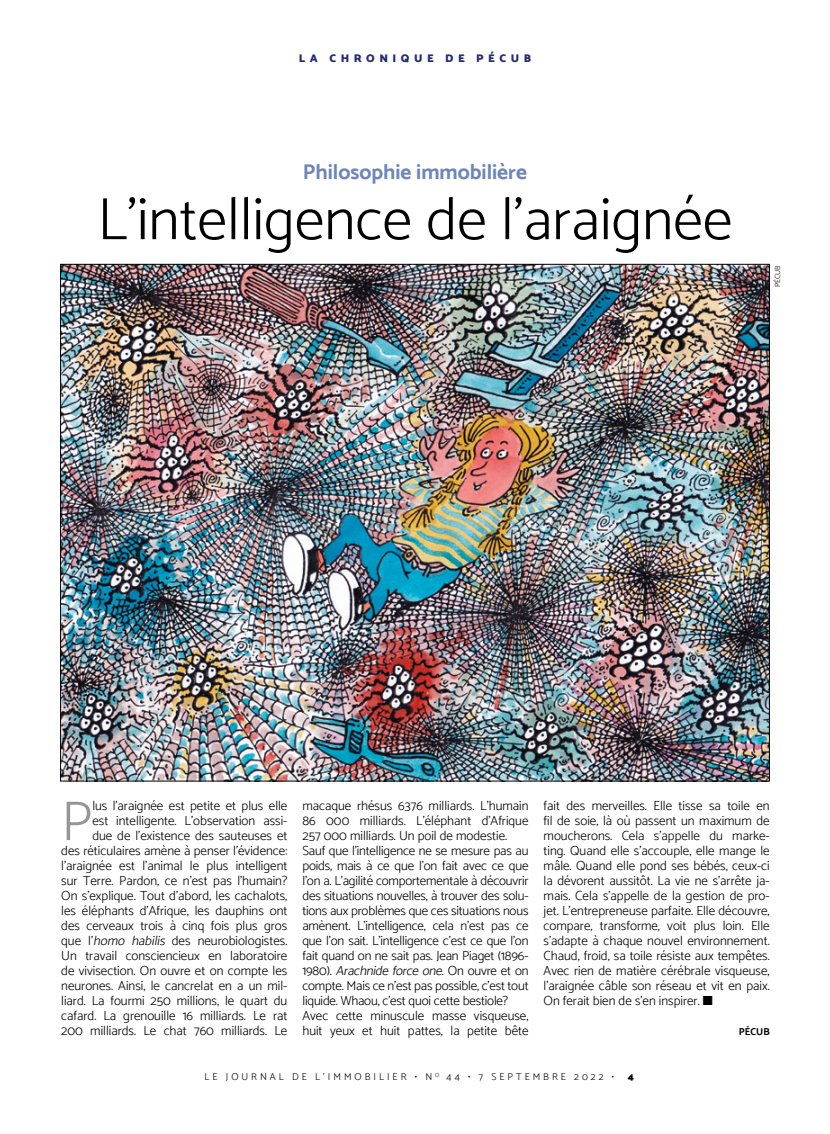
<style>
.page{position:relative;width:830px;height:1134px;background:#fff}
.page>*{position:absolute;margin:0;border:0;box-sizing:border-box;transform-origin:0 0}
.t1{font:300 60px "Catamaran";color:#000}
.t2{font:300 56.38px "Catamaran";color:#979696}
.t3{font:700 21.25px "Catamaran";color:#6c85ba}
.t4{font:300 13.12px/15px "Catamaran";color:#000;text-align:right}
.t5{font:900 11.25px "Catamaran";letter-spacing:.4em;color:#232c77}
.t6{font:300 10px "Catamaran";letter-spacing:.3em;color:#000}
.t7{font:700 10px "Catamaran";color:#000}
.t8{font:900 10px "Catamaran";color:#000}
.t9{font:300 7.5px "Catamaran";letter-spacing:.01em;color:#000}
.s1{font-style:italic}
</style>
<div class="page">
<img style="left:62px;top:266px;width:705px;height:513px">
<p class="t5" style="left:299px;top:51px;width:233px">LA CHRONIQUE DE PÉCUB</p>
<h3 class="t3" style="left:303px;top:159px;width:225px">Philosophie immobilière</h3>
<h1 class="t1" style="left:97px;top:183px;width:636px">L’intelligence de l’araignée</h1>
<p class="t9" style="left:772px;top:287px;width:23px;rotate:-90deg">PÉCUB</p>
<p class="t4" style="left:61px;top:798px;width:227px">lus l’araignée est petite et plus elle<br>est intelligente. L’observation assi-<br>due de l’existence des sauteuses et<br>des réticulaires amène à penser l’évidence: l’araignée est l’animal le plus intelligent sur Terre. Pardon, ce n’est pas l’humain?<br>On s’explique. Tout d’abord, les cachalots, les éléphants d’Afrique, les dauphins ont des cerveaux trois à cinq fois plus gros que l’<span class="s1">homo habilis</span> des neurobiologistes.<br>Un travail consciencieux en laboratoire de vivisection. On ouvre et on compte les neurones. Ainsi, le cancrelat en a un mil&shy;liard. La fourmi 250 millions, le quart du cafard. La grenouille 16 milliards. Le rat 200 milliards. Le chat 760 milliards. Le</p>
<p class="t4" style="left:302px;top:798px;width:227px;text-align:left">macaque rhésus 6376 milliards. L’humain 86 000 milliards. L’éléphant d’Afrique 257 000 milliards. Un poil de modestie.<br>Sauf que l’intelligence ne se mesure pas au poids, mais à ce que l’on fait avec ce que l’on a. L’agilité comportementale à découvrir des situations nouvelles, à trouver des solu&shy;tions aux problèmes que ces situations nous amènent. L’intelligence, cela n’est pas ce que l’on sait. L’intelligence c’est ce que l’on fait quand on ne sait pas. Jean Piaget (1896- 1 9 8 0 ) . <span class="s1">Arachnideforceone</span>. O n o u v re e t o n compte. Mais ce n’est pas possible, c’est tout liquide. Whaou, c’est quoi cette bestiole?<br>Avec cette minuscule masse visqueuse, huit yeux et huit pattes, la petite bête</p>
<p class="t4" style="left:543px;top:798px;width:227px;text-align:justify">fait des merveilles. Elle tisse sa toile en fil de soie, là où passent un maximum de moucherons. Cela s’appelle du marke&shy;ting. Quand elle s’accouple, elle mange le mâle. Quand elle pond ses bébés, ceux-ci la dévorent aussitôt. La vie ne s’arrête ja&shy;mais. Cela s’appelle de la gestion de pro&shy;jet. L’entrepreneuse parfaite. Elle découvre, compare, transforme, voit plus loin. Elle s’adapte à chaque nouvel environnement.<br>Chaud, froid, sa toile résiste aux tempêtes.<br>Avec rien de matière cérébrale visqueuse, l’araignée câble son réseau et vit en paix.<br>On ferait bien de s’en inspirer. ■</p>
<h2 class="t2" style="left:61px;top:788px;width:33px">P</h2>
<p class="t7" style="left:738px;top:1026px;width:32px">PÉCUB</p>
<p class="t6" style="left:204px;top:1071px;width:411px">LE JOURNAL DE L’IMMOBILIER • N <sup>O</sup> 44 • 7 SEPTEMBRE 2022 •</p>
<p class="t8" style="left:627px;top:1071px;width:8px">4</p>
</div>
